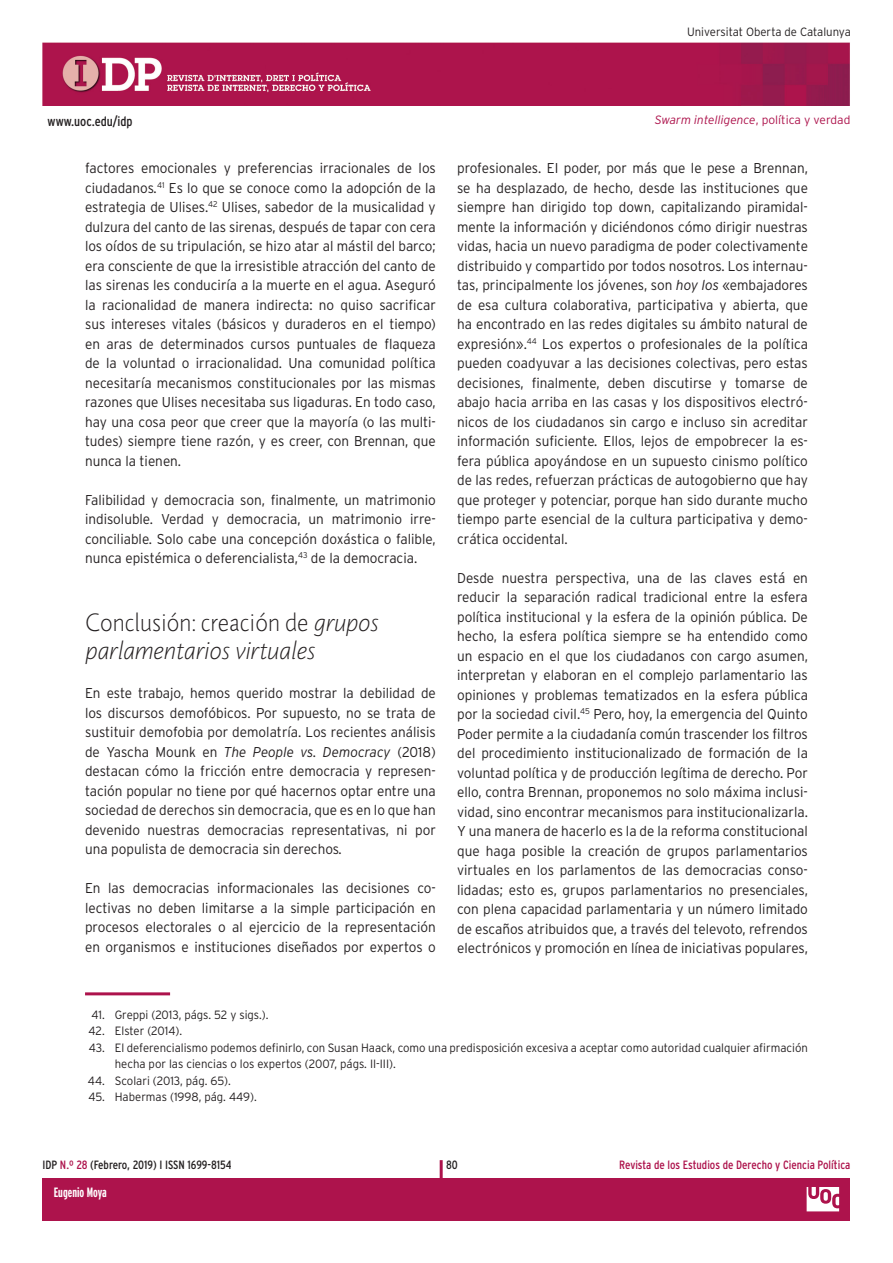
<style>
.page{position:relative;width:893px;height:1263px;background:#fff}
.page>*{position:absolute;margin:0;border:0;box-sizing:border-box;transform-origin:0 0}
._1TITOLTEXTGENERAL{font:italic 300 24px/28.5px "Pragma ND";color:#231f20;scale:.95 1}
.TEXTGENERAL{font:300 14.25px/19.5px "Interstate";color:#231f20;text-align:justify;scale:.95 1}
.t1{font:condensed 13.5px "Interstate";color:#231f20}
.t2{font:700 extra-condensed 13.5px "Interstate";color:#fff}
.notes{font:300 12px/16.5px "Interstate";color:#231f20;scale:.95 1}
.t3{font:condensed 12px "Interstate";color:#ad134c}
.t4{font:condensed 12px "Interstate";color:#231f20}
.t5{font:italic 300 12px "Interstate";color:#ad134c}
.s1{font-style:normal}
.s2{font-style:italic}
.s3{color:#ad134c}
</style>
<div class="page">
<img style="left:43px;top:43px;width:807px;height:63px">
<div style="left:43px;top:1178px;width:807px;height:42px;background:#ad134c"></div>
<hr style="left:440px;top:1160px;width:3px;height:44px;background:#ad134c">
<svg style="left:806px;top:1187px;width:34px;height:25px"></svg>
<hr style="left:85px;top:992px;width:85px;height:3px;background:#ad134c">
<p class="notes" style="left:687px;top:23px;width:174px">Universitat Oberta de Catalunya</p>
<p class="t1" style="left:48px;top:113px;width:87px">www.uoc.edu/idp</p>
<p class="t5" style="left:655px;top:113px;width:197px">Swarm intelligence<span class="s1">, política y verdad</span></p>
<p class="TEXTGENERAL" style="left:85px;top:158px;width:371px">factores emocionales y preferencias irracionales de los ciudadanos<span class="s2">.</span><sup>41</sup> Es lo que se conoce como la adopción de la estrategia de Ulises.<sup>42</sup> Ulises, sabedor de la musicalidad y dulzura del canto de las sirenas, después de tapar con cera los oídos de su tripulación, se hizo atar al mástil del barco; era consciente de que la irresistible atracción del canto de las sirenas les conduciría a la muerte en el agua. Aseguró la racionalidad de manera indirecta: no quiso sacrificar sus intereses vitales (básicos y duraderos en el tiempo) en aras de determinados cursos puntuales de flaqueza de la voluntad o irracionalidad. Una comunidad política necesitaría mecanismos constitucionales por las mismas razones que Ulises necesitaba sus ligaduras. En todo caso, hay una cosa peor que creer que la mayoría (o las multi&shy;tudes) siempre tiene razón, y es creer, con Brennan, que nunca la tienen.</p>
<p class="TEXTGENERAL" style="left:85px;top:490px;width:371px">Falibilidad y democracia son, finalmente, un matrimonio indisoluble. Verdad y democracia, un matrimonio irre&shy;conciliable. Solo cabe una concepción doxástica o falible, nunca epistémica o deferencialista,<sup>43</sup> de la democracia.</p>
<p class="_1TITOLTEXTGENERAL" style="left:85px;top:608px;width:310px"><span class="s1">Conclusión: creación de</span> grupos parlamentarios virtuales</p>
<p class="TEXTGENERAL" style="left:85px;top:683px;width:371px">En este trabajo, hemos querido mostrar la debilidad de los discursos demofóbicos. Por supuesto, no se trata de sustituir demofobia por demolatría. Los recientes análisis de Yascha Mounk en <span class="s2">The People vs. Democracy</span> (2018) destacan cómo la fricción entre democracia y represen&shy;tación popular no tiene por qué hacernos optar entre una sociedad de derechos sin democracia, que es en lo que han devenido nuestras democracias representativas, ni por una populista de democracia sin derechos<span class="s2">.</span></p>
<p class="TEXTGENERAL" style="left:85px;top:878px;width:371px">En las democracias informacionales las decisiones co&shy;lectivas no deben limitarse a la simple participación en procesos electorales o al ejercicio de la representación en organismos e instituciones diseñados por expertos o</p>
<p class="TEXTGENERAL" style="left:457px;top:158px;width:371px">profesionales. EI poder, por más que le pese a Brennan, se ha desplazado, de hecho, desde las instituciones que siempre han dirigido top down, capitalizando piramidal&shy;mente la información y diciéndonos cómo dirigir nuestras vidas, hacia un nuevo paradigma de poder colectivamente distribuido y compartido por todos nosotros. Los internau&shy;tas, principalmente los jóvenes, son <span class="s2">hoy los</span> «embajadores de esa cultura colaborativa, participativa y abierta, que ha encontrado en las redes digitales su ámbito natural de expresión».<sup>44</sup> Los expertos o profesionales de la política pueden coadyuvar a las decisiones colectivas, pero estas decisiones, finalmente, deben discutirse y tomarse de abajo hacia arriba en las casas y los dispositivos electró&shy;nicos de los ciudadanos sin cargo e incluso sin acreditar información suficiente<span class="s2">.</span> Ellos, lejos de empobrecer la es&shy;fera pública apoyándose en un supuesto cinismo político de las redes, refuerzan prácticas de autogobierno que hay que proteger y potenciar, porque han sido durante mucho tiempo parte esencial de la cultura participativa y demo&shy;crática occidental.</p>
<p class="TEXTGENERAL" style="left:457px;top:568px;width:371px">Desde nuestra perspectiva, una de las claves está en reducir la separación radical tradicional entre la esfera política institucional y la esfera de la opinión pública. De hecho, la esfera política siempre se ha entendido como un espacio en el que los ciudadanos con cargo asumen, interpretan y elaboran en el complejo parlamentario las opiniones y problemas tematizados en la esfera pública por la sociedad civil.<sup>45</sup> Pero, hoy, la emergencia del Quinto Poder permite a la ciudadanía común trascender los filtros del procedimiento institucionalizado de formación de la voluntad política y de producción legítima de derecho. Por ello, contra Brennan, proponemos no solo máxima inclusi&shy;vidad, sino encontrar mecanismos para institucionalizarla.<br>Y una manera de hacerlo es la de la reforma constitucional que haga posible la creación de grupos parlamentarios virtuales en los parlamentos de las democracias conso&shy;lidadas; esto es, grupos parlamentarios no presenciales, con plena capacidad parlamentaria y un número limitado de escaños atribuidos que, a través del televoto, refrendos electrónicos y promoción en línea de iniciativas populares,</p>
<p class="notes" style="left:92px;top:1006px;width:188px">41. Greppi (2013, págs. 52 y sigs.).</p>
<p class="notes" style="left:89px;top:1023px;width:100px">42. Elster (2014).</p>
<p class="notes" style="left:115px;top:1039px;width:731px;text-indent:-26px">43. El deferencialismo podemos definirlo, con Susan Haack, como una predisposición excesiva a aceptar como autoridad cualquier afirmación hecha por las ciencias o los expertos (2007, págs. II-III).</p>
<p class="notes" style="left:88px;top:1072px;width:152px">44. Scolari (2013, pág. 65).</p>
<p class="notes" style="left:88px;top:1089px;width:179px">45. Habermas (1998, pág. 449).</p>
<p class="t4" style="left:43px;top:1158px;width:191px">IDP <span class="s3">N.º 28</span> (Febrero, 2019) I ISSN 1699-8154</p>
<p class="t4" style="left:446px;top:1158px;width:13px">80</p>
<p class="t3" style="left:619px;top:1158px;width:233px">Revista de los Estudios de Derecho y Ciencia Política</p>
<p class="t2" style="left:54px;top:1185px;width:54px">Eugenio Moya</p>
</div>
